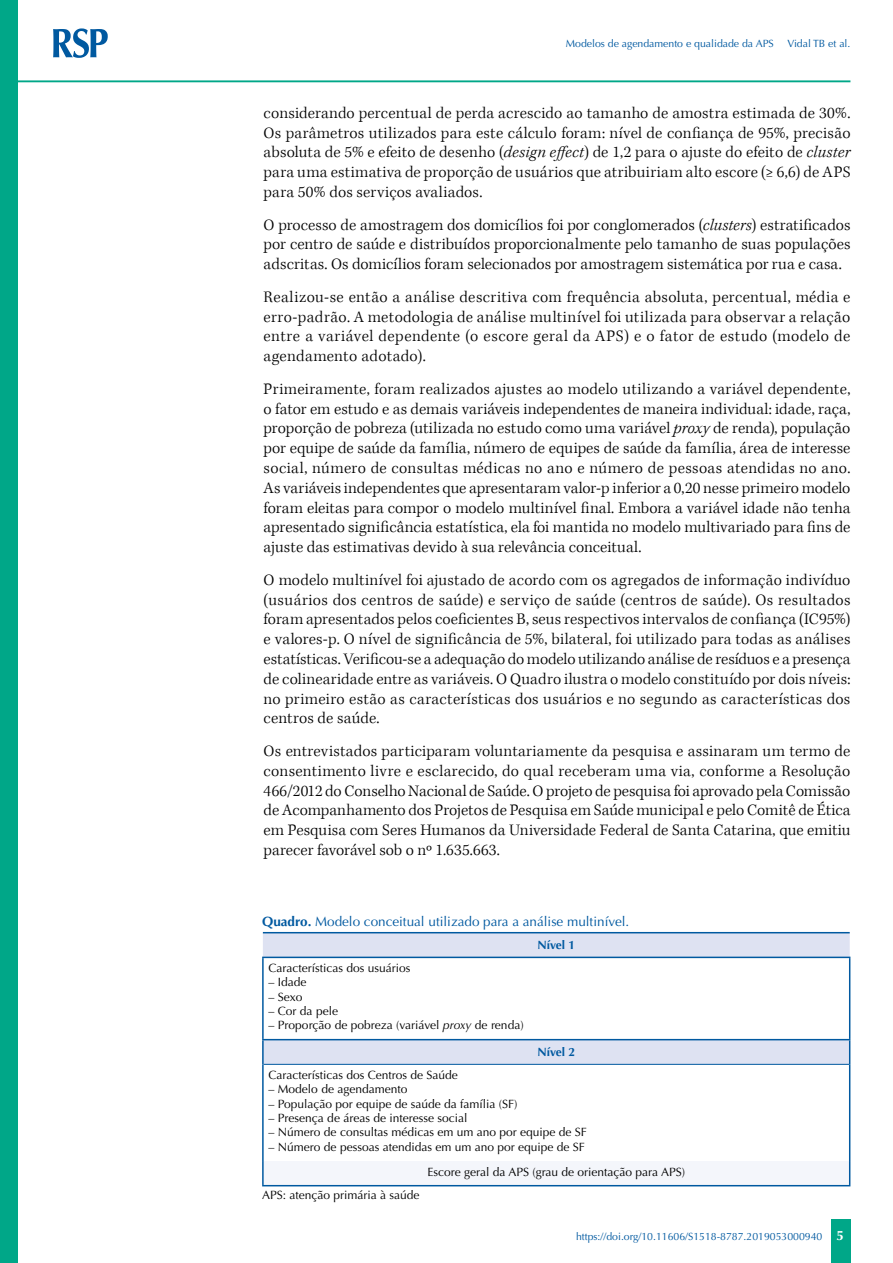
<style>
.page{position:relative;width:893px;height:1263px;background:#fff}
.page>*{position:absolute;margin:0;border:0;box-sizing:border-box;transform-origin:0 0}
.t1{font:300 16.5px/19.8px "Kepler Std";letter-spacing:.01em;color:#000;text-align:justify}
.t2{font:13.5px "Optima";color:#0059a0}
.t3{font:700 13.5px "Optima";color:#fff}
.t4{font:12px "Optima";color:#000}
.t5{font:700 12px "Optima";color:#0059a0}
.t6{font:10.5px "Optima";color:#0059a0}
.s1{font-style:italic}
.s2{font-weight:700}
</style>
<div class="page">
<div style="left:831px;top:1220px;width:20px;height:43px;background:#00a788"></div>
<div style="left:0;top:0;width:18px;height:1263px;background:#00a788"></div>
<svg style="left:53px;top:28px;width:55px;height:30px"></svg>
<hr style="left:18px;top:80px;width:832px;height:2px;background:#00a788">
<svg style="left:263px;top:933px;width:587px;height:131px"></svg>
<div style="left:263px;top:1161px;width:587px;height:25px;background:#f4f6fb"></div>
<hr style="left:263px;top:932px;width:587px;height:1px;background:#0059a0">
<hr style="left:262px;top:1039px;width:588px;height:1px;background:#0059a0">
<hr style="left:264px;top:1064px;width:585px;height:1px;background:#0059a0">
<hr style="left:262px;top:957px;width:588px;height:1px;background:#0059a0">
<hr style="left:262px;top:958px;width:2px;height:81px;background:#0059a0">
<hr style="left:849px;top:958px;width:1px;height:81px;background:#0059a0">
<hr style="left:262px;top:1040px;width:2px;height:24px;background:#0059a0">
<svg style="left:849px;top:1040px;width:1px;height:24px"></svg>
<hr style="left:262px;top:1064px;width:2px;height:97px;background:#0059a0">
<hr style="left:849px;top:1064px;width:1px;height:97px;background:#0059a0">
<hr style="left:262px;top:1161px;width:2px;height:24px;background:#0059a0">
<svg style="left:849px;top:1161px;width:1px;height:24px"></svg>
<hr style="left:262px;top:1185px;width:588px;height:1px;background:#0059a0">
<p class="t6" style="left:566px;top:37px;width:209px">Modelos de agendamento e qualidade da APS</p>
<p class="t6" style="left:787px;top:37px;width:65px">Vidal TB et al.</p>
<p class="t1" style="left:264px;top:103px;width:588px">considerando percentual de perda acrescido ao tamanho de amostra estimada de 30%.<br>Os parâmetros utilizados para este cálculo foram: nível de confiança de 95%, precisão absoluta de 5% e efeito de desenho (<span class="s1">design effect</span>) de 1,2 para o ajuste do efeito de <span class="s1">cluster </span>para uma estimativa de proporção de usuários que atribuiriam alto escore (≥ 6,6) de APS para 50% dos serviços avaliados.</p>
<p class="t1" style="left:264px;top:215px;width:588px">O processo de amostragem dos domicílios foi por conglomerados (<span class="s1">clusters</span>) estratificados por centro de saúde e distribuídos proporcionalmente pelo tamanho de suas populações adscritas. Os domicílios foram selecionados por amostragem sistemática por rua e casa.</p>
<p class="t1" style="left:264px;top:287px;width:588px">Realizou-se então a análise descritiva com frequência absoluta, percentual, média e erro-padrão. A metodologia de análise multinível foi utilizada para observar a relação entre a variável dependente (o escore geral da APS) e o fator de estudo (modelo de agendamento adotado).</p>
<p class="t1" style="left:264px;top:379px;width:588px">Primeiramente, foram realizados ajustes ao modelo utilizando a variável dependente, o fator em estudo e as demais variáveis independentes de maneira individual: idade, raça, proporção de pobreza (utilizada no estudo como uma variável <span class="s1">proxy</span> de renda), população por equipe de saúde da família, número de equipes de saúde da família, área de interesse social, número de consultas médicas no ano e número de pessoas atendidas no ano.<br>As variáveis independentes que apresentaram valor-p inferior a 0,20 nesse primeiro modelo foram eleitas para compor o modelo multinível final. Embora a variável idade não tenha apresentado significância estatística, ela foi mantida no modelo multivariado para fins de ajuste das estimativas devido à sua relevância conceitual.</p>
<p class="t1" style="left:264px;top:570px;width:588px">O modelo multinível foi ajustado de acordo com os agregados de informação indivíduo (usuários dos centros de saúde) e serviço de saúde (centros de saúde). Os resultados foram apresentados pelos coeficientes B, seus respectivos intervalos de confiança (IC95%) e valores-p. O nível de significância de 5%, bilateral, foi utilizado para todas as análises estatísticas. Verificou-se a adequação do modelo utilizando análise de resíduos e a presença de colinearidade entre as variáveis. O Quadro ilustra o modelo constituído por dois níveis: no primeiro estão as características dos usuários e no segundo as características dos centros de saúde.</p>
<p class="t1" style="left:264px;top:741px;width:588px">Os entrevistados participaram voluntariamente da pesquisa e assinaram um termo de consentimento livre e esclarecido, do qual receberam uma via, conforme a Resolução 466/2012 do Conselho Nacional de Saúde. O projeto de pesquisa foi aprovado pela Comissão de Acompanhamento dos Projetos de Pesquisa em Saúde municipal e pelo Comitê de Ética em Pesquisa com Seres Humanos da Universidade Federal de Santa Catarina, que emitiu parecer favorável sob o nº 1.635.663.</p>
<p class="t2" style="left:262px;top:913px;width:369px"><span class="s2">Quadro.</span> Modelo conceitual utilizado para a análise multinível.</p>
<p class="t5" style="left:537px;top:938px;width:39px">Nível 1</p>
<p class="t4" style="left:269px;top:961px;width:143px">Características dos usuários</p>
<p class="t4" style="left:269px;top:975px;width:40px">– Idade</p>
<p class="t4" style="left:269px;top:990px;width:36px">– Sexo</p>
<p class="t4" style="left:269px;top:1004px;width:71px">– Cor da pele</p>
<p class="t4" style="left:269px;top:1018px;width:257px">– Proporção de pobreza (variável <span class="s1">proxy</span> de renda)</p>
<p class="t5" style="left:537px;top:1045px;width:39px">Nível 2</p>
<p class="t4" style="left:269px;top:1068px;width:191px">Características dos Centros de Saúde</p>
<p class="t4" style="left:269px;top:1082px;width:140px">– Modelo de agendamento</p>
<p class="t4" style="left:269px;top:1096px;width:250px">– População por equipe de saúde da família (SF)</p>
<p class="t4" style="left:269px;top:1111px;width:200px">– Presença de áreas de interesse social</p>
<p class="t4" style="left:269px;top:1125px;width:320px">– Número de consultas médicas em um ano por equipe de SF</p>
<p class="t4" style="left:269px;top:1140px;width:318px">– Número de pessoas atendidas em um ano por equipe de SF</p>
<p class="t4" style="left:428px;top:1164px;width:259px">Escore geral da APS (grau de orientação para APS)</p>
<p class="t4" style="left:262px;top:1188px;width:159px">APS: atenção primária à saúde</p>
<p class="t6" style="left:576px;top:1230px;width:248px">https://doi.org/10.11606/S1518-8787.2019053000940</p>
<p class="t3" style="left:836px;top:1227px;width:9px">5</p>
</div>
